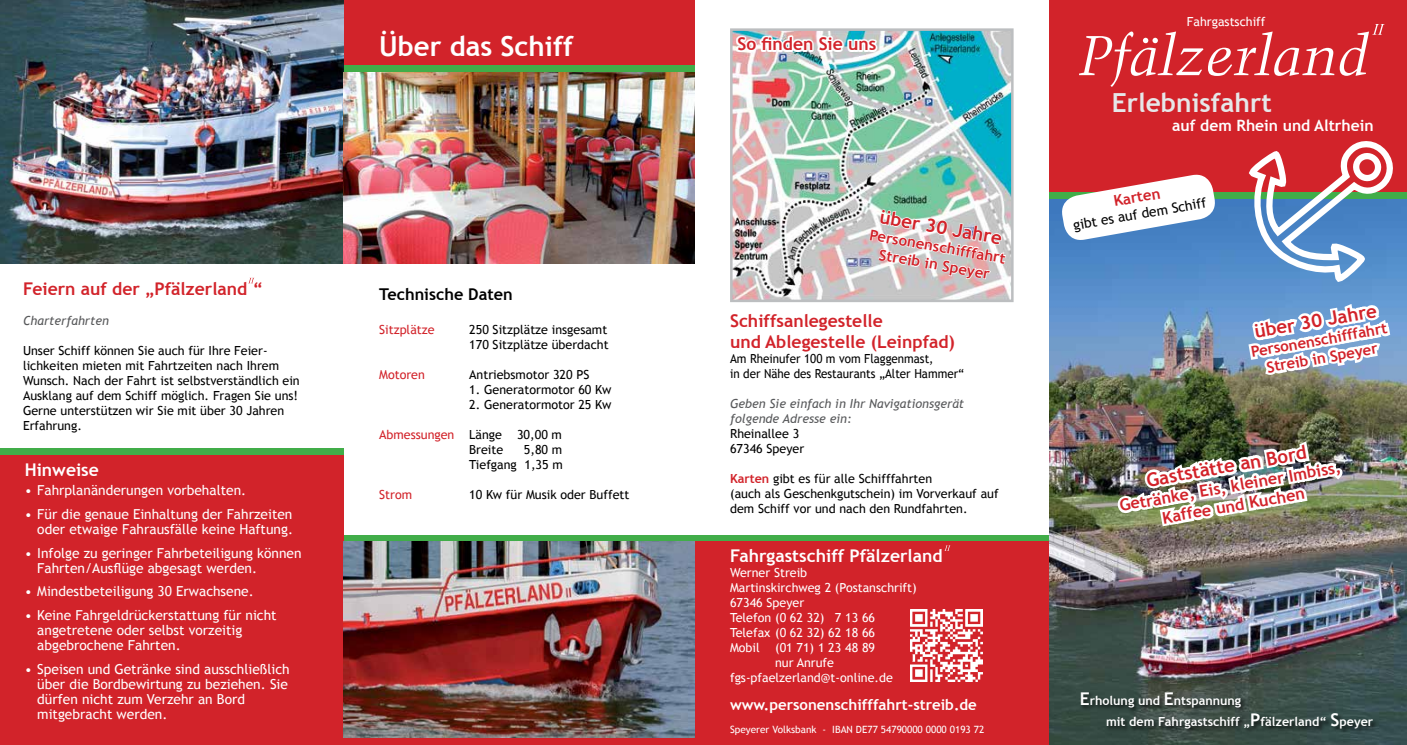
<style>
.page{position:relative;width:1407px;height:745px;background:#fff}
.page>*{position:absolute;margin:0;border:0;box-sizing:border-box;transform-origin:0 0}
.t1{font:700 27.5px "Trebuchet MS";color:#fff}
.t2{font:700 26.25px "Trebuchet MS";color:#e6e7e8}
.t3{font:700 18.75px "Trebuchet MS";color:#d2232a}
.t4{font:700 17.5px/21px "Trebuchet MS";color:#d2232a}
.t5{font:700 17.5px "Trebuchet MS";color:#fff}
.t6{font:700 16.25px/19.5px "Trebuchet MS";color:#d2232a;text-align:center}
.t7{font:700 16.25px "Trebuchet MS";color:#000}
.t8{font:700 15.62px "Trebuchet MS";color:#fff}
.t9{font:700 15px/18px "Trebuchet MS";color:#d2232a;text-align:center}
.t10{font:700 15px "Trebuchet MS";color:#fff}
.t11{font:13.75px/15px "Trebuchet MS";color:#fff}
.t12{font:13.75px "Trebuchet MS";color:#000}
.t13{font:12.5px/15px "Trebuchet MS";color:#000}
.t14{font:12.5px "Trebuchet MS";color:#fff}
.t15{font:italic 12.5px/15px "Trebuchet MS";color:#58595b}
.t16{font:12.5px/15px "Trebuchet MS";color:#000;scale:.93 1}
.t17{font:700 12.5px/21px "Trebuchet MS";color:#fff}
.t18{font:12.5px "Trebuchet MS";color:#d2232a}
.t19{font:10px "Trebuchet MS";color:#fff}
.s1{color:#d2232a}
.s2{font-weight:700;color:#d2232a}
.s3{font-size:17.5px}
</style>
<div class="page">
<div style="left:1049px;top:0;width:358px;height:192px;background:#d2232a"></div>
<img style="left:1049px;top:199px;width:358px;height:545px">
<div style="left:1079px;top:690px;width:300px;height:44px;background:#000;opacity:.75"></div>
<div style="left:1049px;top:192px;width:358px;height:7px;background:#41ad49"></div>
<svg style="left:1243px;top:141px;width:156px;height:249px"></svg>
<img style="left:1113px;top:415px;width:233px;height:153px">
<div style="left:344px;top:535px;width:705px;height:9px;background:#41ad49"></div>
<img style="left:733px;top:31px;width:277px;height:268px">
<div style="left:730px;top:28px;width:283px;height:274px;border:2px solid #bcbec0"></div>
<svg style="left:868px;top:197px;width:138px;height:83px"></svg>
<div style="left:694px;top:541px;width:355px;height:203px;background:#d2232a"></div>
<img style="left:910px;top:609px;width:73px;height:72px">
<div style="left:344px;top:737px;width:350px;height:7px;background:#d2232a"></div>
<div style="left:344px;top:0;width:350px;height:66px;background:#d2232a"></div>
<div style="left:344px;top:66px;width:350px;height:6px;background:#41ad49"></div>
<div style="left:0;top:454px;width:344px;height:290px;background:#d2232a"></div>
<div style="left:0;top:448px;width:344px;height:7px;background:#41ad49"></div>
<img style="left:0;top:0;width:344px;height:263px">
<img style="left:344px;top:72px;width:350px;height:192px">
<img style="left:344px;top:541px;width:350px;height:195px">
<svg style="left:1059px;top:174px;width:158px;height:138px"></svg>
<svg style="left:1079px;top:24px;width:305px;height:63px"></svg>
<svg style="left:945px;top:545px;width:5px;height:5px"></svg>
<svg style="left:248px;top:278px;width:6px;height:5px"></svg>
<svg style="left:736px;top:35px;width:141px;height:17px"></svg>
<h1 class="t1" style="left:379px;top:29px;width:196px">Über das Schiff</h1>
<h3 class="t4" style="left:23px;top:278px;width:241px">Feiern auf der „Pfälzerland “</h3>
<p class="t15" style="left:23px;top:313px;width:87px">Charterfahrten</p>
<p class="t13" style="left:23px;top:343px;width:278px">Unser Schiff können Sie auch für Ihre Feier&shy;lichkeiten mieten mit Fahrtzeiten nach Ihrem Wunsch. Nach der Fahrt ist selbstverständlich ein Ausklang auf dem Schiff möglich. Fragen Sie uns!<br>Gerne unterstützen wir Sie mit über 30 Jahren Erfahrung.</p>
<h3 class="t5" style="left:25px;top:459px;width:76px">Hinweise</h3>
<p class="t11" style="left:25px;top:482px;width:223px">• Fahrplanänderungen vorbehalten.</p>
<p class="t11" style="left:25px;top:506px;width:270px;text-align:right">• Für die genaue Einhaltung der Fahrzeiten oder etwaige Fahrausfälle keine Haftung.</p>
<p class="t11" style="left:37px;top:545px;width:266px;text-indent:-13px">• Infolge zu geringer Fahrbeteiligung können<br>Fahrten/Ausflüge abgesagt werden.</p>
<p class="t11" style="left:25px;top:583px;width:230px">• Mindestbeteiligung 30 Erwachsene.</p>
<p class="t11" style="left:37px;top:607px;width:241px;text-indent:-12px">• Keine Fahrgeldrückerstattung für nicht angetretene oder selbst vorzeitig abgebrochene Fahrten.</p>
<p class="t11" style="left:37px;top:661px;width:254px;text-indent:-12px">• Speisen und Getränke sind ausschließlich über die Bordbewirtung zu beziehen. Sie dürfen nicht zum Verzehr an Bord mitgebracht werden.</p>
<h3 class="t7" style="left:379px;top:284px;width:135px">Technische Daten</h3>
<p class="t18" style="left:379px;top:322px;width:57px">Sitzplätze</p>
<p class="t13" style="left:469px;top:322px;width:141px">250 Sitzplätze insgesamt<br>170 Sitzplätze überdacht</p>
<p class="t18" style="left:379px;top:367px;width:47px">Motoren</p>
<p class="t13" style="left:469px;top:367px;width:122px">Antriebsmotor 320 PS</p>
<p class="t13" style="left:469px;top:382px;width:144px">1. Generatormotor 60 Kw</p>
<p class="t13" style="left:469px;top:397px;width:144px">2. Generatormotor 25 Kw</p>
<p class="t13" style="left:469px;top:427px;width:94px;text-indent:-90px"><span class="s1">Abmessungen</span> Länge 30,00 m<br>Breite</p>
<p class="t13" style="left:469px;top:442px;width:95px;text-align:right">5,80 m<br>Tiefgang 1,35 m</p>
<p class="t18" style="left:379px;top:487px;width:34px">Strom</p>
<p class="t13" style="left:469px;top:487px;width:162px">10 Kw für Musik oder Buffett</p>
<h3 class="t4" style="left:737px;top:33px;width:140px">So finden Sie uns</h3>
<h3 class="t3" style="left:882px;top:205px;width:125px;rotate:10deg">über 30 Jahre</h3>
<p class="t9" style="left:871px;top:225px;width:139px;rotate:10deg">Personenschifffahrt<br>Streib in Speyer</p>
<h3 class="t4" style="left:730px;top:309px;width:226px">Schiffsanlegestelle<br>und Ablegestelle (Leinpfad)</h3>
<p class="t16" style="left:730px;top:350px;width:253px">Am Rheinufer 100 m vom Flaggenmast,<br>in der Nähe des Restaurants „Alter Hammer“</p>
<p class="t15" style="left:730px;top:395px;width:236px">Geben Sie einfach in Ihr Navigationsgerät folgende Adresse ein:</p>
<p class="t13" style="left:730px;top:425px;width:76px">Rheinallee 3<br>67346 Speyer</p>
<p class="t13" style="left:730px;top:471px;width:270px"><span class="s2">Karten</span> gibt es für alle Schifffahrten<br>(auch als Geschenkgutschein) im Vorverkauf auf dem Schiff vor und nach den Rundfahrten.</p>
<h3 class="t5" style="left:730px;top:545px;width:214px">Fahrgastschiff Pfälzerland</h3>
<p class="t14" style="left:730px;top:565px;width:79px">Werner Streib</p>
<p class="t14" style="left:730px;top:580px;width:188px">Martinskirchweg 2 (Postanschrift)</p>
<p class="t14" style="left:730px;top:595px;width:76px">67346 Speyer</p>
<p class="t14" style="left:730px;top:610px;width:147px">Telefon (0 62 32) 7 13 66</p>
<p class="t14" style="left:730px;top:625px;width:147px">Telefax (0 62 32) 62 18 66</p>
<p class="t14" style="left:730px;top:640px;width:147px">Mobil (01 71) 1 23 48 89</p>
<p class="t14" style="left:775px;top:655px;width:60px">nur Anrufe</p>
<p class="t14" style="left:730px;top:670px;width:164px">fgs-pfaelzerland@t-online.de</p>
<p class="t10" style="left:730px;top:694px;width:248px">www.personenschifffahrt-streib.de</p>
<p class="t19" style="left:730px;top:722px;width:256px">Speyerer Volksbank - IBAN DE77 54790000 0000 0193 72</p>
<p class="t14" style="left:1187px;top:14px;width:80px">Fahrgastschiff</p>
<h2 class="t2" style="left:1112px;top:86px;width:161px">Erlebnisfahrt</h2>
<p class="t8" style="left:1172px;top:115px;width:203px">auf dem Rhein und Altrhein</p>
<p class="t9" style="left:1112px;top:192px;width:49px;rotate:-10deg">Karten</p>
<p class="t12" style="left:1072px;top:217px;width:136px;rotate:-10deg">gibt es auf dem Schiff</p>
<h3 class="t3" style="left:1252px;top:320px;width:125px;rotate:-10deg">über 30 Jahre</h3>
<p class="t9" style="left:1249px;top:343px;width:139px;rotate:-10deg">Personenschifffahrt<br>Streib in Speyer</p>
<h3 class="t3" style="left:1144px;top:468px;width:164px;rotate:-10deg">Gaststätte an Bord</h3>
<h3 class="t6" style="left:1118px;top:495px;width:226px;rotate:-10deg">Getränke, Eis, kleiner Imbiss,<br>Kaffee und Kuchen</h3>
<p class="t17" style="left:1106px;top:689px;width:269px;text-indent:-26px"><span class="s3">E</span>rholung und <span class="s3">E</span>ntspannung<br>mit dem Fahrgastschiff „<span class="s3">P</span>fälzerland“ <span class="s3">S</span>peyer</p>
</div>
